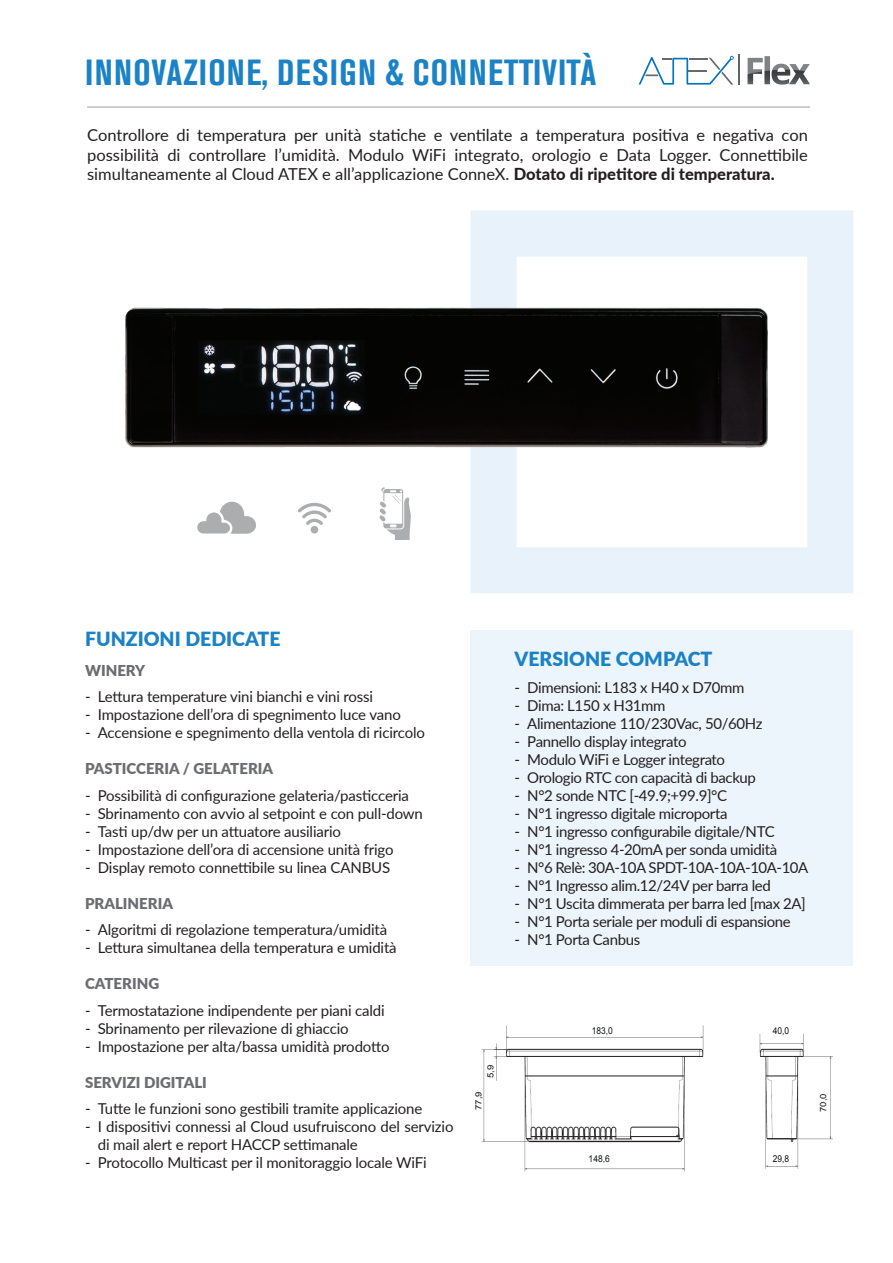
<style>
.page{position:relative;width:893px;height:1263px;background:#fff}
.page>*{position:absolute;margin:0;border:0;box-sizing:border-box;transform-origin:0 0}
.t1{font:700 condensed 36px "Akzidenz Grotesk BE";letter-spacing:.035em;color:#1b82c5}
.t2{font:900 19.5px "Lato";color:#1b82c5}
.t3{font:16.5px/19.8px "Lato";color:#231f20;text-align:justify}
.t4{font:15px/18px "Lato";letter-spacing:-.01em;color:#231f20}
.t5{font:900 15px "Lato";color:#6c6d70}
.t6{font:15px "Lato";letter-spacing:-.03em;color:#231f20}
.t7{font:9.45px "Arial";color:#101315;scale:.89 1}
.t8{font:8.55px "Arial";color:#101315;scale:1.09 1}
.s1{font-weight:800}
</style>
<div class="page">
<svg style="left:471px;top:210px;width:382px;height:383px;fill:#e8f2fa"></svg>
<img style="left:125px;top:278px;width:698px;height:215px">
<svg style="left:639px;top:56px;width:95px;height:29px"></svg>
<hr style="left:738px;top:54px;width:1px;height:31px;background:#606466">
<svg style="left:748px;top:56px;width:62px;height:29px"></svg>
<hr style="left:87px;top:106px;width:723px;height:2px;background:#bcbdc0">
<svg style="left:197px;top:502px;width:59px;height:32px"></svg>
<div style="left:311px;top:526px;width:7px;height:7px;background:#abadae;border-radius:50%"></div>
<svg style="left:298px;top:503px;width:33px;height:22px"></svg>
<svg style="left:379px;top:487px;width:32px;height:53px"></svg>
<img style="left:481px;top:1025px;width:352px;height:147px">
<div style="left:471px;top:630px;width:382px;height:335px;background:#ecf5fb"></div>
<svg style="left:487px;top:1065px;width:8px;height:12px"></svg>
<h1 class="t1" style="left:85px;top:52px;width:513px">INNOVAZIONE, DESIGN &amp; CONNETTIVITÀ</h1>
<p class="t3" style="left:87px;top:124px;width:722px">Controllore di temperatura per unità statiche e ventilate a temperatura positiva e negativa con possibilità di controllare l’umidità. Modulo WiFi integrato, orologio e Data Logger. Connettibile simultaneamente al Cloud ATEX e all’applicazione ConneX. <span class="s1">Dotato di ripetitore di temperatura.</span></p>
<h2 class="t2" style="left:85px;top:624px;width:197px">FUNZIONI DEDICATE</h2>
<p class="t5" style="left:85px;top:659px;width:62px">WINERY</p>
<p class="t4" style="left:85px;top:687px;width:290px">- Lettura temperature vini bianchi e vini rossi</p>
<p class="t4" style="left:85px;top:705px;width:317px">- Impostazione dell’ora di spegnimento luce vano</p>
<p class="t4" style="left:85px;top:723px;width:341px">- Accensione e spegnimento della ventola di ricircolo</p>
<p class="t5" style="left:85px;top:758px;width:190px">PASTICCERIA / GELATERIA</p>
<p class="t4" style="left:85px;top:786px;width:325px">- Possibilità di configurazione gelateria/pasticceria</p>
<p class="t4" style="left:85px;top:804px;width:339px">- Sbrinamento con avvio al setpoint e con pull-down</p>
<p class="t4" style="left:85px;top:822px;width:257px">- Tasti up/dw per un attuatore ausiliario</p>
<p class="t4" style="left:85px;top:840px;width:310px">- Impostazione dell’ora di accensione unità frigo</p>
<p class="t4" style="left:85px;top:858px;width:307px">- Display remoto connettibile su linea CANBUS</p>
<p class="t5" style="left:85px;top:892px;width:90px">PRALINERIA</p>
<p class="t4" style="left:85px;top:920px;width:304px">- Algoritmi di regolazione temperatura/umidità</p>
<p class="t4" style="left:85px;top:938px;width:313px">- Lettura simultanea della temperatura e umidità</p>
<p class="t5" style="left:85px;top:973px;width:76px">CATERING</p>
<p class="t4" style="left:85px;top:1001px;width:301px">- Termostatazione indipendente per piani caldi</p>
<p class="t4" style="left:85px;top:1019px;width:265px">- Sbrinamento per rilevazione di ghiaccio</p>
<p class="t4" style="left:85px;top:1037px;width:306px">- Impostazione per alta/bassa umidità prodotto</p>
<p class="t5" style="left:85px;top:1071px;width:123px">SERVIZI DIGITALI</p>
<p class="t4" style="left:85px;top:1099px;width:339px">- Tutte le funzioni sono gestibili tramite applicazione</p>
<p class="t4" style="left:98px;top:1117px;width:357px;text-indent:-13px">- I dispositivi connessi al Cloud usufruiscono del servizio di mail alert e report HACCP settimanale</p>
<p class="t4" style="left:85px;top:1153px;width:343px">- Protocollo Multicast per il monitoraggio locale WiFi</p>
<h2 class="t2" style="left:514px;top:644px;width:199px">VERSIONE COMPACT</h2>
<p class="t4" style="left:514px;top:678px;width:231px">- Dimensioni: L183 x H40 x D70mm</p>
<p class="t4" style="left:514px;top:696px;width:153px">- Dima: L150 x H31mm</p>
<p class="t4" style="left:514px;top:714px;width:249px">- Alimentazione 110/230Vac, 50/60Hz</p>
<p class="t4" style="left:514px;top:732px;width:174px">- Pannello display integrato</p>
<p class="t4" style="left:514px;top:750px;width:212px">- Modulo WiFi e Logger integrato</p>
<p class="t4" style="left:514px;top:768px;width:243px">- Orologio RTC con capacità di backup</p>
<p class="t4" style="left:514px;top:786px;width:214px">- N°2 sonde NTC [-49.9;+99.9]°C</p>
<p class="t4" style="left:514px;top:804px;width:214px">- N°1 ingresso digitale microporta</p>
<p class="t4" style="left:514px;top:822px;width:262px">- N°1 ingresso configurabile digitale/NTC</p>
<p class="t4" style="left:514px;top:840px;width:264px">- N°1 ingresso 4-20mA per sonda umidità</p>
<p class="t6" style="left:514px;top:857px;width:295px">- N°6 Relè: 30A-10A SPDT-10A-10A-10A-10A</p>
<p class="t4" style="left:514px;top:876px;width:258px">- N°1 Ingresso alim.12/24V per barra led</p>
<p class="t4" style="left:514px;top:894px;width:293px">- N°1 Uscita dimmerata per barra led [max 2A]</p>
<p class="t4" style="left:514px;top:912px;width:278px">- N°1 Porta seriale per moduli di espansione</p>
<p class="t4" style="left:514px;top:930px;width:127px">- N°1 Porta Canbus</p>
<p class="t7" style="left:592px;top:1024px;width:25px">183,0</p>
<p class="t7" style="left:773px;top:1024px;width:20px">40,0</p>
<p class="t8" style="left:473px;top:1110px;width:18px;rotate:-89deg">77,9</p>
<p class="t8" style="left:817px;top:1112px;width:18px;rotate:-89deg">70,0</p>
<p class="t7" style="left:589px;top:1153px;width:25px">148,6</p>
<p class="t7" style="left:773px;top:1153px;width:20px">29,8</p>
</div>
